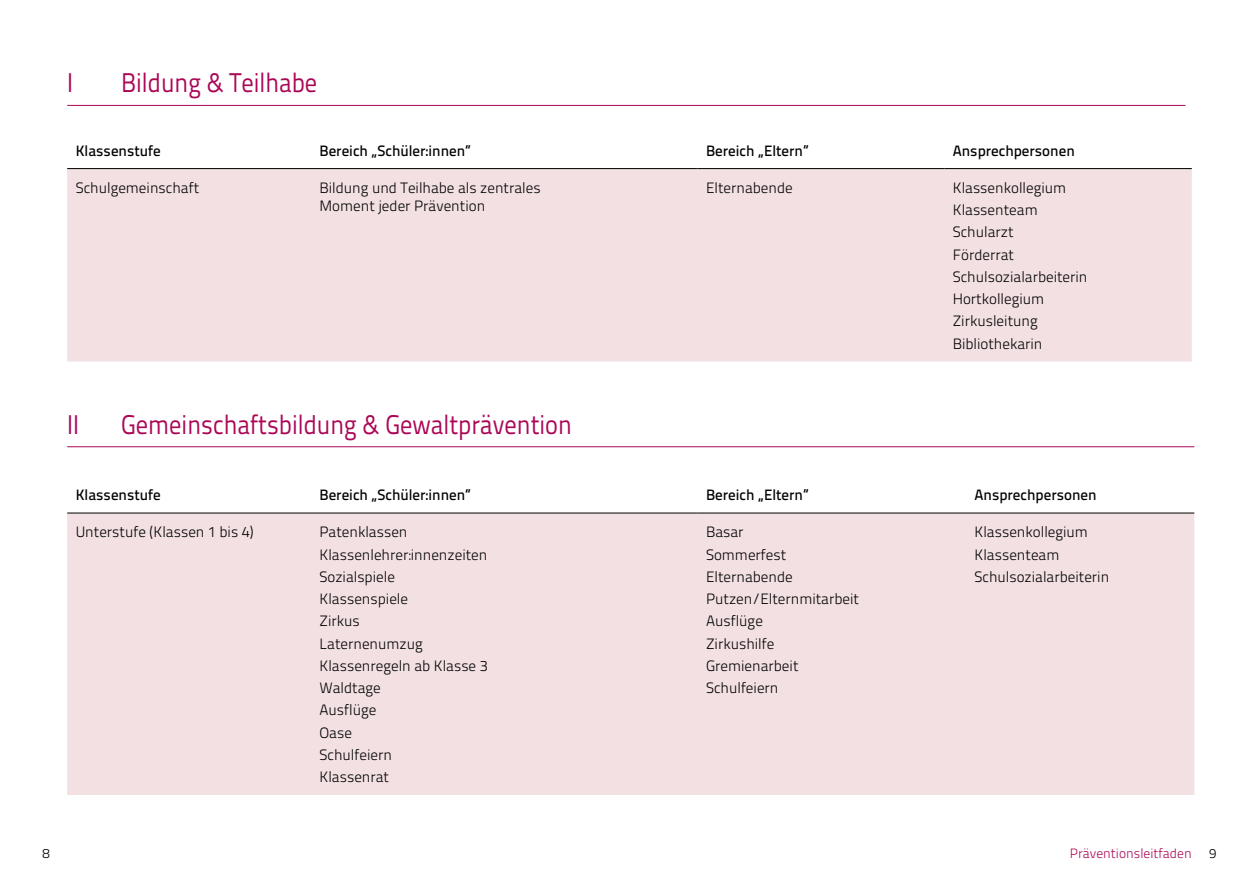
<style>
.page{position:relative;width:1259px;height:893px;background:#fff}
.page>*{position:absolute;margin:0;border:0;box-sizing:border-box;transform-origin:0 0}
.t1{font:27px "Titillium Text 25 L 400 wt";color:#ac0757;scale:.9 1}
.t2{font:15px/22.2px "Titillium Text 25 L 250 wt";color:#000}
.t3{font:15px "Titillium Text 25 L 600 wt";color:#000}
.t4{font:13.5px "Titillium Text 25 L 250 wt";color:#ac0757}
.t5{font:13.5px "Titillium Text 25 L 250 wt";color:#000}
</style>
<div class="page">
<hr style="left:67px;top:105px;width:1118px;height:1px;background:#ac0757">
<hr style="left:67px;top:446px;width:1127px;height:1px;background:#ac0757">
<div style="left:67px;top:169px;width:1124px;height:192px;background:#f2e0e2"></div>
<hr style="left:67px;top:168px;width:244px;height:1px;background:#000">
<hr style="left:311px;top:168px;width:386px;height:1px;background:#000">
<hr style="left:697px;top:168px;width:247px;height:1px;background:#000">
<hr style="left:944px;top:168px;width:247px;height:1px;background:#000">
<div style="left:67px;top:514px;width:1127px;height:281px;background:#f2e0e2"></div>
<hr style="left:67px;top:513px;width:244px;height:1px;background:#000">
<hr style="left:311px;top:513px;width:386px;height:1px;background:#000">
<hr style="left:697px;top:513px;width:269px;height:1px;background:#000">
<hr style="left:966px;top:513px;width:228px;height:1px;background:#000">
<h1 class="t1" style="left:67px;top:63px;width:4px">I</h1>
<h1 class="t1" style="left:121px;top:63px;width:219px">Bildung &amp; Teilhabe</h1>
<p class="t3" style="left:76px;top:139px;width:87px">Klassenstufe</p>
<p class="t3" style="left:319px;top:139px;width:153px">Bereich „Schüler:innen“</p>
<p class="t3" style="left:706px;top:139px;width:104px">Bereich „Eltern“</p>
<p class="t3" style="left:952px;top:139px;width:124px">Ansprechpersonen</p>
<p class="t2" style="left:76px;top:176px;width:125px">Schulgemeinschaft</p>
<p class="t2" style="left:319px;top:178px;width:223px;line-height:18px">Bildung und Teilhabe als zentrales<br>Moment jeder Prävention</p>
<p class="t2" style="left:706px;top:176px;width:88px">Elternabende</p>
<p class="t2" style="left:952px;top:176px;width:136px">Klassenkollegium<br>Klassenteam<br>Schularzt<br>Förderrat<br>Schulsozialarbeiterin<br>Hortkollegium<br>Zirkusleitung<br>Bibliothekarin</p>
<h1 class="t1" style="left:67px;top:404px;width:5px">II</h1>
<h1 class="t1" style="left:121px;top:404px;width:502px">Gemeinschaftsbildung &amp; Gewaltprävention</h1>
<p class="t3" style="left:76px;top:484px;width:87px">Klassenstufe</p>
<p class="t3" style="left:319px;top:484px;width:153px">Bereich „Schüler:innen“</p>
<p class="t3" style="left:706px;top:484px;width:104px">Bereich „Eltern“</p>
<p class="t3" style="left:974px;top:484px;width:124px">Ansprechpersonen</p>
<p class="t2" style="left:76px;top:520px;width:179px">Unterstufe (Klassen 1 bis 4)</p>
<p class="t2" style="left:319px;top:520px;width:170px">Patenklassen<br>Klassenlehrer:innenzeiten<br>Sozialspiele<br>Klassenspiele<br>Zirkus<br>Laternenumzug<br>Klassenregeln ab Klasse 3<br>Waldtage<br>Ausflüge<br>Oase<br>Schulfeiern<br>Klassenrat</p>
<p class="t2" style="left:706px;top:520px;width:154px">Basar<br>Sommerfest<br>Elternabende<br>Putzen/Elternmitarbeit<br>Ausflüge<br>Zirkushilfe<br>Gremienarbeit<br>Schulfeiern</p>
<p class="t2" style="left:974px;top:520px;width:136px">Klassenkollegium<br>Klassenteam<br>Schulsozialarbeiterin</p>
<p class="t5" style="left:43px;top:843px;width:9px">8</p>
<p class="t4" style="left:1070px;top:843px;width:123px">Präventionsleitfaden</p>
<p class="t5" style="left:1209px;top:843px;width:9px">9</p>
</div>
